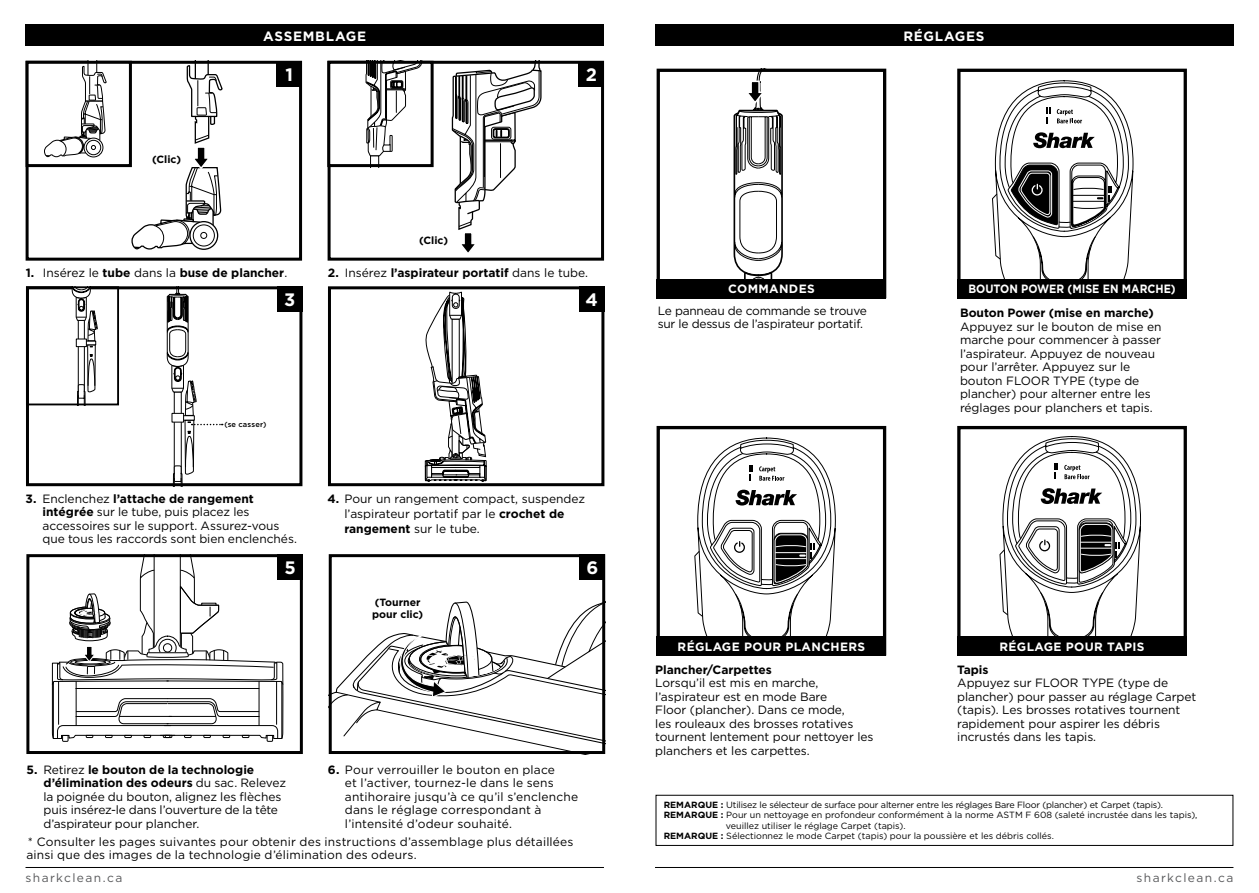
<style>
.page{position:relative;width:1259px;height:893px;background:#fff}
.page>*{position:absolute;margin:0;border:0;box-sizing:border-box;transform-origin:0 0}
.t1{font:700 18px "Gotham";color:#fff}
.t2{font:700 13.5px "Gotham";letter-spacing:.055em;color:#fff}
.t3{font:12px/13.5px "Gotham";letter-spacing:-.005em;color:#000}
.t4{font:12px/13.5px "Gotham";letter-spacing:.015em;color:#000}
.t5{font:700 12px "Gotham";letter-spacing:-.005em;color:#000}
.t6{font:700 12px "Gotham";letter-spacing:.03em;color:#fff}
.t7{font:12px "Gotham";letter-spacing:.115em;color:#58595b}
.t8{font:700 12px "Gotham";color:#fff;scale:.9 1}
.t9{font:700 10.5px/12px "Gotham";color:#000}
.t10{font:9px "Gotham";color:#000}
.t11{font:9px "Gotham";letter-spacing:-.02em;color:#000}
.t12{font:500 7.5px "Gotham";letter-spacing:.03em;color:#000}
.s1{font-weight:400}
.s2{font-weight:700}
</style>
<div class="page">
<hr style="left:655px;top:867px;width:578px;height:1px;background:#000">
<hr style="left:26px;top:867px;width:578px;height:1px;background:#000">
<div style="left:327px;top:61px;width:277px;height:200px;border:3px solid #000"></div>
<div style="left:26px;top:286px;width:276px;height:200px;border:3px solid #000"></div>
<div style="left:26px;top:61px;width:276px;height:200px;border:3px solid #000"></div>
<div style="left:276px;top:61px;width:26px;height:25px;background:#000"></div>
<div style="left:578px;top:61px;width:26px;height:25px;background:#000"></div>
<div style="left:277px;top:286px;width:25px;height:26px;background:#000"></div>
<svg style="left:44px;top:65px;width:63px;height:92px"></svg>
<div style="left:26px;top:61px;width:106px;height:106px;border:3px solid #000"></div>
<svg style="left:365px;top:65px;width:57px;height:98px"></svg>
<div style="left:327px;top:61px;width:106px;height:106px;border:3px solid #000"></div>
<svg style="left:57px;top:289px;width:48px;height:113px"></svg>
<div style="left:26px;top:286px;width:93px;height:119px;border:2px solid #000"></div>
<svg style="left:150px;top:286px;width:73px;height:200px"></svg>
<svg style="left:451px;top:61px;width:91px;height:192px"></svg>
<svg style="left:131px;top:61px;width:96px;height:189px"></svg>
<svg style="left:425px;top:291px;width:61px;height:191px"></svg>
<hr style="left:431px;top:467px;width:49px;height:1px;background:#000">
<div style="left:328px;top:286px;width:276px;height:200px;border:3px solid #000"></div>
<div style="left:26px;top:554px;width:277px;height:200px;border:3px solid #000"></div>
<div style="left:329px;top:554px;width:276px;height:200px;border:3px solid #000"></div>
<div style="left:277px;top:554px;width:26px;height:26px;background:#000"></div>
<div style="left:580px;top:554px;width:25px;height:26px;background:#000"></div>
<svg style="left:329px;top:600px;width:276px;height:154px"></svg>
<svg style="left:51px;top:554px;width:233px;height:188px"></svg>
<div style="left:579px;top:286px;width:25px;height:26px;background:#000"></div>
<svg style="left:992px;top:80px;width:141px;height:199px"></svg>
<div style="left:957px;top:69px;width:230px;height:229px;border:3px solid #000"></div>
<svg style="left:694px;top:438px;width:142px;height:198px"></svg>
<div style="left:656px;top:426px;width:230px;height:230px;border:3px solid #000"></div>
<svg style="left:999px;top:436px;width:142px;height:200px"></svg>
<div style="left:957px;top:426px;width:230px;height:230px;border:3px solid #000"></div>
<div style="left:656px;top:69px;width:230px;height:229px;border:3px solid #000"></div>
<svg style="left:732px;top:69px;width:51px;height:210px"></svg>
<div style="left:655px;top:795px;width:578px;height:51px;border:1px solid #000"></div>
<div style="left:655px;top:25px;width:578px;height:21px;background:#000"></div>
<div style="left:656px;top:279px;width:230px;height:19px;background:#000"></div>
<div style="left:957px;top:279px;width:230px;height:19px;background:#000"></div>
<div style="left:656px;top:636px;width:230px;height:20px;background:#000"></div>
<div style="left:957px;top:636px;width:230px;height:20px;background:#000"></div>
<div style="left:25px;top:25px;width:579px;height:21px;background:#000"></div>
<p class="t2" style="left:263px;top:27px;width:105px">ASSEMBLAGE</p>
<p class="t9" style="left:152px;top:153px;width:30px">(Clic)</p>
<h1 class="t1" style="left:285px;top:62px;width:9px">1</h1>
<h1 class="t1" style="left:585px;top:62px;width:13px">2</h1>
<p class="t9" style="left:419px;top:234px;width:30px">(Clic)</p>
<p class="t5" style="left:26px;top:265px;width:263px">1. <span class="s1">Insérez le</span> tube <span class="s1">dans la</span> buse de plancher<span class="s1">.</span></p>
<p class="t5" style="left:328px;top:265px;width:262px">2. <span class="s1">Insérez</span> l’aspirateur portatif <span class="s1">dans le tube.</span></p>
<h1 class="t1" style="left:284px;top:288px;width:13px">3</h1>
<h1 class="t1" style="left:585px;top:288px;width:14px">4</h1>
<p class="t12" style="left:224px;top:419px;width:44px">(se casser)</p>
<p class="t3" style="left:43px;top:491px;width:256px;text-indent:-17px"><span class="s2">3.</span> Enclenchez <span class="s2">l’attache de rangement intégrée</span> sur le tube, puis placez les accessoires sur le support. Assurez-vous que tous les raccords sont bien enclenchés.</p>
<p class="t3" style="left:344px;top:491px;width:242px;line-height:15px;text-indent:-17px"><span class="s2">4.</span> Pour un rangement compact, suspendez l’aspirateur portatif par le <span class="s2">crochet de rangement</span> sur le tube.</p>
<h1 class="t1" style="left:284px;top:556px;width:13px">5</h1>
<h1 class="t1" style="left:586px;top:556px;width:13px">6</h1>
<p class="t9" style="left:372px;top:596px;width:52px">(Tourner pour clic)</p>
<p class="t3" style="left:43px;top:762px;width:244px;text-indent:-17px"><span class="s2">5.</span> Retirez <span class="s2">le bouton de la technologie d’élimination des odeurs</span> du sac. Relevez la poignée du bouton, alignez les flèches puis insérez-le dans l’ouverture de la tête d’aspirateur pour plancher.</p>
<p class="t4" style="left:26px;top:836px;width:549px;line-height:12.8px">* Consulter les pages suivantes pour obtenir des instructions d’assemblage plus détaillées ainsi que des images de la technologie d’élimination des odeurs.</p>
<p class="t4" style="left:345px;top:762px;width:235px;text-indent:-17px"><span class="s2">6.</span> Pour verrouiller le bouton en place<br>et l’activer, tournez-le dans le sens antihoraire jusqu’à ce qu’il s’enclenche dans le réglage correspondant à l’intensité d’odeur souhaité.</p>
<p class="t2" style="left:903px;top:27px;width:83px">RÉGLAGES</p>
<p class="t6" style="left:728px;top:281px;width:88px">COMMANDES</p>
<p class="t8" style="left:968px;top:281px;width:232px">BOUTON POWER (MISE EN MARCHE)</p>
<p class="t3" style="left:658px;top:303px;width:211px">Le panneau de commande se trouve sur le dessus de l’aspirateur portatif.</p>
<p class="t5" style="left:960px;top:305px;width:195px">Bouton Power (mise en marche)</p>
<p class="t3" style="left:960px;top:320px;width:203px">Appuyez sur le bouton de mise en marche pour commencer à passer l’aspirateur. Appuyez de nouveau pour l’arrêter. Appuyez sur le bouton FLOOR TYPE (type de plancher) pour alterner entre les réglages pour planchers et tapis.</p>
<p class="t6" style="left:677px;top:638px;width:189px">RÉGLAGE POUR PLANCHERS</p>
<p class="t6" style="left:999px;top:638px;width:147px">RÉGLAGE POUR TAPIS</p>
<p class="t5" style="left:655px;top:661px;width:118px">Plancher/Carpettes</p>
<p class="t3" style="left:655px;top:676px;width:220px">Lorsqu’il est mis en marche, l’aspirateur est en mode Bare<br>Floor (plancher). Dans ce mode,<br>les rouleaux des brosses rotatives tournent lentement pour nettoyer les planchers et les carpettes.</p>
<p class="t5" style="left:957px;top:661px;width:33px">Tapis</p>
<p class="t3" style="left:957px;top:676px;width:240px">Appuyez sur FLOOR TYPE (type de plancher) pour passer au réglage Carpet (tapis). Les brosses rotatives tournent rapidement pour aspirer les débris incrustés dans les tapis.</p>
<p class="t11" style="left:664px;top:799px;width:501px"><span class="s2">REMARQUE :</span> Utilisez le sélecteur de surface pour alterner entre les réglages Bare Floor (plancher) et Carpet (tapis).</p>
<p class="t10" style="left:664px;top:809px;width:535px"><span class="s2">REMARQUE :</span> Pour un nettoyage en profondeur conformément à la norme ASTM F 608 (saleté incrustée dans les tapis),</p>
<p class="t10" style="left:726px;top:820px;width:181px">veuillez utiliser le réglage Carpet (tapis).</p>
<p class="t10" style="left:664px;top:830px;width:392px"><span class="s2">REMARQUE :</span> Sélectionnez le mode Carpet (tapis) pour la poussière et les débris collés.</p>
<p class="t7" style="left:26px;top:870px;width:98px">sharkclean.ca</p>
<p class="t7" style="left:1136px;top:870px;width:98px">sharkclean.ca</p>
</div>
